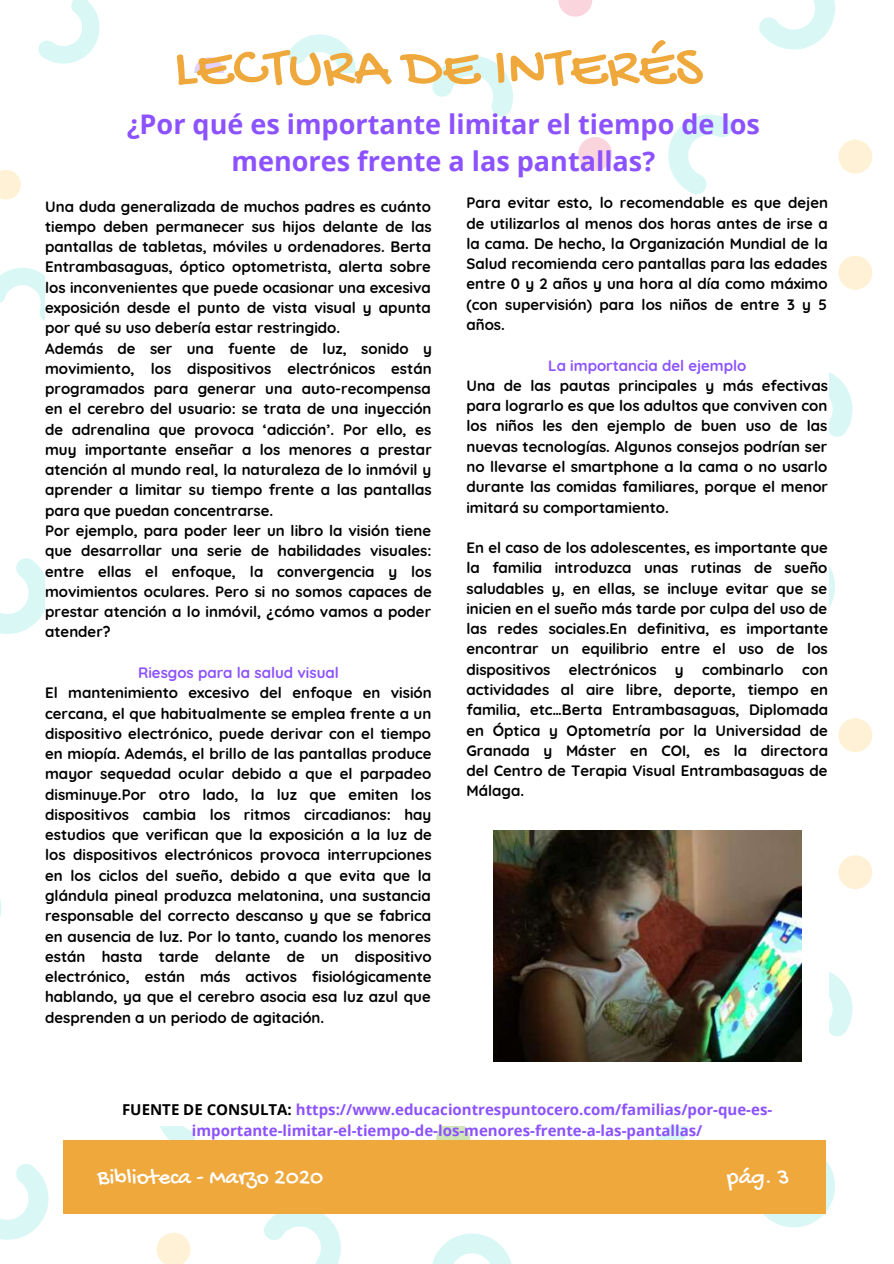
<style>
.page{position:relative;width:894px;height:1264px;background:#fff}
.page>*{position:absolute;margin:0;border:0;box-sizing:border-box;transform-origin:0 0}
.t1{font:59.55px "Gochi Hand";color:#eea83c}
.t2{font:700 27px/37.2px "Open Sans";color:#8c52ff;text-align:center}
.t3{font:23.25px "Gochi Hand";color:#fff}
.t4{font:700 15px/20.2px "Quicksand";color:#000;text-align:justify}
.t5{font:700 15px/20.2px "Open Sans";color:#8c52ff;text-align:center}
.t6{font:700 15px "Quicksand";color:#8c52ff}
.s1{color:#000}
</style>
<div class="page">
<svg style="left:0;top:558px;width:45px;height:76px"></svg>
<svg style="left:0;top:898px;width:2px;height:19px"></svg>
<div style="left:838px;top:718px;width:34px;height:34px;background:#fff1d6;border-radius:50%"></div>
<div style="left:838px;top:256px;width:34px;height:34px;background:#fff1d6;border-radius:50%"></div>
<svg style="left:829px;top:566px;width:6px;height:42px"></svg>
<svg style="left:829px;top:372px;width:23px;height:65px"></svg>
<svg style="left:436px;top:1121px;width:34px;height:34px"></svg>
<div style="left:838px;top:855px;width:34px;height:34px;background:#fff1d6;border-radius:50%"></div>
<svg style="left:757px;top:1155px;width:78px;height:73px"></svg>
<svg style="left:829px;top:972px;width:23px;height:65px"></svg>
<svg style="left:653px;top:1126px;width:36px;height:14px"></svg>
<svg style="left:432px;top:1233px;width:79px;height:30px"></svg>
<svg style="left:156px;top:1232px;width:34px;height:31px"></svg>
<svg style="left:327px;top:1094px;width:33px;height:34px"></svg>
<svg style="left:0;top:1164px;width:49px;height:75px"></svg>
<svg style="left:262px;top:1213px;width:79px;height:50px"></svg>
<svg style="left:160px;top:1126px;width:35px;height:14px"></svg>
<svg style="left:0;top:170px;width:21px;height:30px"></svg>
<div style="left:194px;top:57px;width:30px;height:30px;background:#e3d2ff;border-radius:50%"></div>
<svg style="left:38px;top:0;width:62px;height:64px"></svg>
<svg style="left:288px;top:34px;width:68px;height:39px"></svg>
<svg style="left:0;top:268px;width:45px;height:52px"></svg>
<div style="left:45px;top:73px;width:783px;height:70px;background:#fff"></div>
<div style="left:45px;top:1064px;width:783px;height:61px;background:#fff"></div>
<svg style="left:558px;top:0;width:34px;height:17px"></svg>
<div style="left:578px;top:137px;width:34px;height:34px;background:#fad5de;border-radius:50%"></div>
<div style="left:838px;top:140px;width:34px;height:34px;background:#fff1d6;border-radius:50%"></div>
<svg style="left:759px;top:0;width:76px;height:50px"></svg>
<svg style="left:668px;top:114px;width:64px;height:80px"></svg>
<svg style="left:432px;top:55px;width:81px;height:62px"></svg>
<div style="left:778px;top:1140px;width:47px;height:73px;background:#eea83c"></div>
<div style="left:110px;top:1140px;width:668px;height:73px;background:#eea83c"></div>
<div style="left:63px;top:1140px;width:47px;height:73px;background:#eea83c"></div>
<img style="left:493px;top:830px;width:307px;height:231px">
<h1 class="t1" style="left:174px;top:37px;width:530px">LECTURA DE INTERÉS</h1>
<h2 class="t2" style="left:127px;top:105px;width:634px">¿Por qué es importante limitar el tiempo de los menores frente a las pantallas?</h2>
<p class="t4" style="left:45px;top:196px;width:388px;text-align:left">Una duda generalizada de muchos padres es cuánto tiempo deben permanecer sus hijos delante de las pantallas de tabletas, móviles u ordenadores. Berta Entrambasaguas, óptico optometrista, alerta sobre los inconvenientes que puede ocasionar una excesiva exposición desde el punto de vista visual y apunta por qué su uso debería estar restringido.<br>Además de ser una fuente de luz, sonido y movimiento, los dispositivos electrónicos están programados para generar una auto-recompensa en el cerebro del usuario: se trata de una inyección de adrenalina que provoca ‘adicción’. Por ello, es muy importante enseñar a los menores a prestar atención al mundo real, la naturaleza de lo inmóvil y aprender a limitar su tiempo frente a las pantallas para que puedan concentrarse.<br>Por ejemplo, para poder leer un libro la visión tiene que desarrollar una serie de habilidades visuales: entre ellas el enfoque, la convergencia y los movimientos oculares. Pero si no somos capaces de prestar atención a lo inmóvil, ¿cómo vamos a poder atender?</p>
<p class="t6" style="left:138px;top:663px;width:202px">Riesgos para la salud visual</p>
<p class="t4" style="left:45px;top:682px;width:388px">El mantenimiento excesivo del enfoque en visión cercana, el que habitualmente se emplea frente a un dispositivo electrónico, puede derivar con el tiempo en miopía. Además, el brillo de las pantallas produce mayor sequedad ocular debido a que el parpadeo disminuye.Por otro lado, la luz que emiten los dispositivos cambia los ritmos circadianos: hay estudios que verifican que la exposición a la luz de los dispositivos electrónicos provoca interrupciones en los ciclos del sueño, debido a que evita que la glándula pineal produzca melatonina, una sustancia responsable del correcto descanso y que se fabrica en ausencia de luz. Por lo tanto, cuando los menores están hasta tarde delante de un dispositivo electrónico, están más activos fisiológicamente hablando, ya que el cerebro asocia esa luz azul que desprenden a un periodo de agitación.</p>
<p class="t4" style="left:466px;top:192px;width:363px">Para evitar esto, lo recomendable es que dejen de utilizarlos al menos dos horas antes de irse a la cama. De hecho, la Organización Mundial de la Salud recomienda cero pantallas para las edades entre 0 y 2 años y una hora al día como máximo (con supervisión) para los niños de entre 3 y 5 años.</p>
<p class="t6" style="left:548px;top:355px;width:199px">La importancia del ejemplo</p>
<p class="t4" style="left:466px;top:375px;width:363px">Una de las pautas principales y más efectivas para lograrlo es que los adultos que conviven con los niños les den ejemplo de buen uso de las nuevas tecnologías. Algunos consejos podrían ser no llevarse el smartphone a la cama o no usarlo durante las comidas familiares, porque el menor imitará su comportamiento.</p>
<p class="t4" style="left:466px;top:537px;width:363px">En el caso de los adolescentes, es importante que la familia introduzca unas rutinas de sueño saludables y, en ellas, se incluye evitar que se inicien en el sueño más tarde por culpa del uso de las redes sociales.En definitiva, es importante encontrar un equilibrio entre el uso de los dispositivos electrónicos y combinarlo con actividades al aire libre, deporte, tiempo en familia, etc…Berta Entrambasaguas, Diplomada en Óptica y Optometría por la Universidad de Granada y Máster en COI, es la directora del Centro de Terapia Visual Entrambasaguas de Málaga.</p>
<p class="t5" style="left:122px;top:1099px;width:651px"><span class="s1">FUENTE DE CONSULTA:</span> https://www.educaciontrespuntocero.com/familias/por-que-es&shy;importante-limitar-el-tiempo-de-los-menores-frente-a-las-pantallas/</p>
<h3 class="t3" style="left:98px;top:1165px;width:227px">Biblioteca - Marzo 2020</h3>
<h3 class="t3" style="left:727px;top:1165px;width:64px">pág. 3</h3>
</div>
